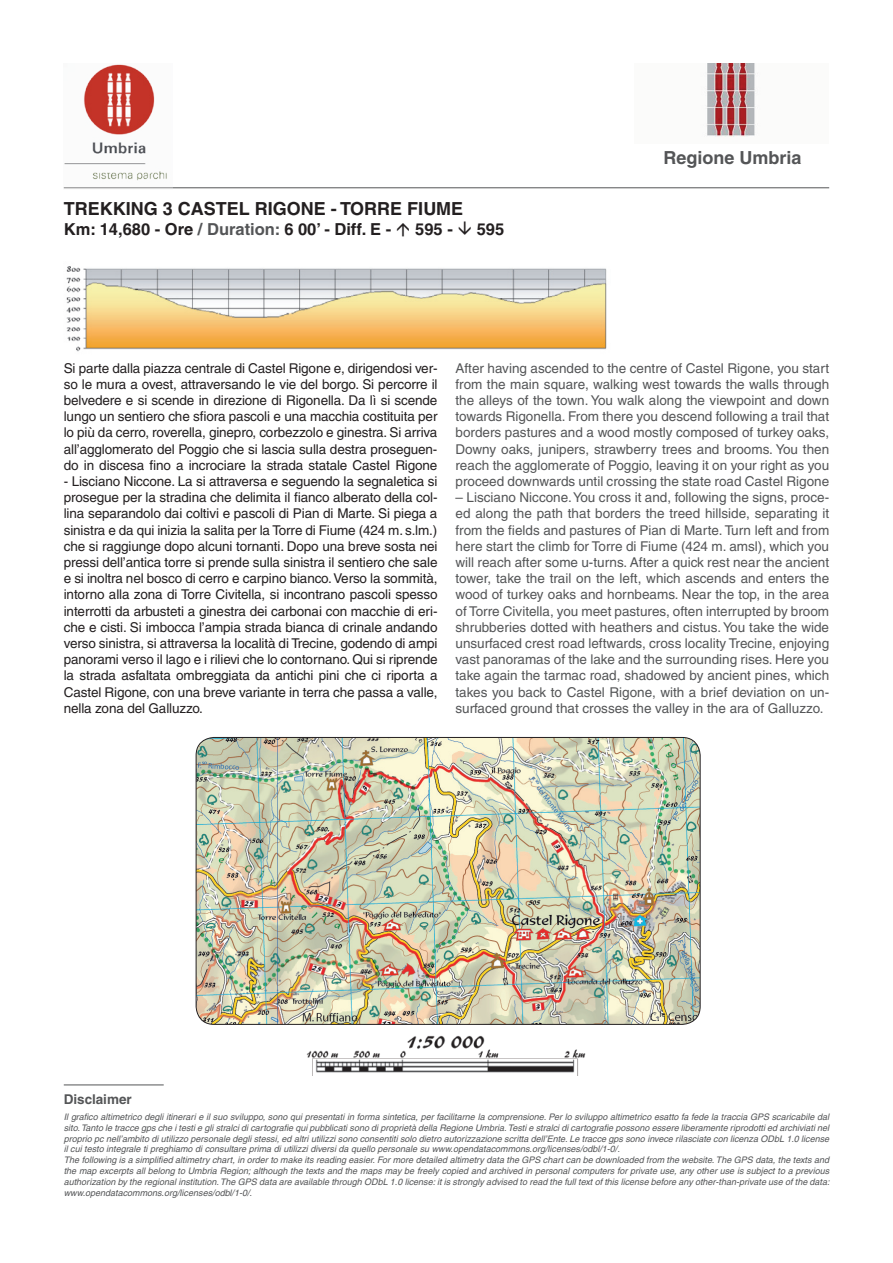
<style>
.page{position:relative;width:893px;height:1263px;background:#fff}
.page>*{position:absolute;margin:0;border:0;box-sizing:border-box;transform-origin:0 0}
.t1{font:700 18px "Helvetica";color:#231f20}
.t2{font:700 18px "Helvetica";color:#545557}
.t3{font:700 16.5px "Helvetica";color:#231f20}
.t4{font:13.5px/16.2px "Helvetica";letter-spacing:-.01em;color:#231f20;text-align:justify}
.t5{font:13.5px/16.2px "Helvetica";color:#545557;text-align:justify}
.t6{font:700 13.5px "Helvetica";color:#545557}
.t7{font:italic 9px/10.8px "Helvetica";color:#545557}
.s1{color:#545557}
</style>
<div class="page">
<img style="left:196px;top:737px;width:504px;height:287px">
<div style="left:196px;top:737px;width:504px;height:288px;border:1px solid #231f20;border-radius:18px"></div>
<hr style="left:64px;top:187px;width:765px;height:1px;background:#545557">
<img style="left:64px;top:64px;width:108px;height:125px">
<img style="left:706px;top:64px;width:52px;height:73px">
<hr style="left:64px;top:1084px;width:100px;height:1px;background:#545557">
<img style="left:66px;top:266px;width:541px;height:86px">
<img style="left:306px;top:1035px;width:280px;height:40px">
<h1 class="t1" style="left:64px;top:198px;width:401px">TREKKING 3 CASTEL RIGONE - TORRE FIUME</h1>
<p class="t3" style="left:64px;top:219px;width:329px">Km: 14,680 - Ore <span class="s1">/ Duration:</span> 6 00’ - Diff. E -</p>
<p class="t3" style="left:415px;top:219px;width:39px">595 -</p>
<p class="t3" style="left:477px;top:219px;width:29px">595</p>
<h1 class="t2" style="left:663px;top:147px;width:140px">Regione Umbria</h1>
<p class="t4" style="left:64px;top:360px;width:375px">Si parte dalla piazza centrale di Castel Rigone e, dirigendosi ver&shy;so le mura a ovest, attraversando le vie del borgo. Si percorre il belvedere e si scende in direzione di Rigonella. Da lì si scende lungo un sentiero che sfiora pascoli e una macchia costituita per lo più da cerro, roverella, ginepro, corbezzolo e ginestra. Si arriva all’agglomerato del Poggio che si lascia sulla destra proseguen&shy;do in discesa fino a incrociare la strada statale Castel Rigone</p>
<p class="t4" style="left:64px;top:473px;width:375px">- Lisciano Niccone. La si attraversa e seguendo la segnaletica si prosegue per la stradina che delimita il fianco alberato della col&shy;lina separandolo dai coltivi e pascoli di Pian di Marte. Si piega a sinistra e da qui inizia la salita per la Torre di Fiume (424 m. s.lm.) che si raggiunge dopo alcuni tornanti. Dopo una breve sosta nei pressi dell’antica torre si prende sulla sinistra il sentiero che sale e si inoltra nel bosco di cerro e carpino bianco. Verso la sommità, intorno alla zona di Torre Civitella, si incontrano pascoli spesso interrotti da arbusteti a ginestra dei carbonai con macchie di eri&shy;che e cisti. Si imbocca l’ampia strada bianca di crinale andando verso sinistra, si attraversa la località di Trecine, godendo di ampi panorami verso il lago e i rilievi che lo contornano. Qui si riprende la strada asfaltata ombreggiata da antichi pini che ci riporta a Castel Rigone, con una breve variante in terra che passa a valle, nella zona del Galluzzo.</p>
<p class="t5" style="left:455px;top:360px;width:375px">After having ascended to the centre of Castel Rigone, you start from the main square, walking west towards the walls through the alleys of the town. You walk along the viewpoint and down towards Rigonella. From there you descend following a trail that borders pastures and a wood mostly composed of turkey oaks, Downy oaks, junipers, strawberry trees and brooms. You then reach the agglomerate of Poggio, leaving it on your right as you proceed downwards until crossing the state road Castel Rigone</p>
<p class="t5" style="left:455px;top:489px;width:375px">– Lisciano Niccone. You cross it and, following the signs, proce&shy;ed along the path that borders the treed hillside, separating it from the fields and pastures of Pian di Marte. Turn left and from here start the climb for Torre di Fiume (424 m. amsl), which you will reach after some u-turns. After a quick rest near the ancient tower, take the trail on the left, which ascends and enters the wood of turkey oaks and hornbeams. Near the top, in the area of Torre Civitella, you meet pastures, often interrupted by broom shrubberies dotted with heathers and cistus. You take the wide unsurfaced crest road leftwards, cross locality Trecine, enjoying vast panoramas of the lake and the surrounding rises. Here you take again the tarmac road, shadowed by ancient pines, which takes you back to Castel Rigone, with a brief deviation on un&shy;surfaced ground that crosses the valley in the ara of Galluzzo.</p>
<p class="t6" style="left:64px;top:1091px;width:70px">Disclaimer</p>
<p class="t7" style="left:64px;top:1111px;width:767px">Il grafico altimetrico degli itinerari e il suo sviluppo, sono qui presentati in forma sintetica, per facilitarne la comprensione. Per lo sviluppo altimetrico esatto fa fede la traccia GPS scaricabile dal sito. Tanto le tracce gps che i testi e gli stralci di cartografie qui pubblicati sono di proprietà della Regione Umbria. Testi e stralci di cartografie possono essere liberamente riprodotti ed archiviati nel proprio pc nell’ambito di utilizzo personale degli stessi, ed altri utilizzi sono consentiti solo dietro autorizzazione scritta dell’Ente. Le tracce gps sono invece rilasciate con licenza ODbL 1.0 license il cui testo integrale ti preghiamo di consultare prima di utilizzi diversi da quello personale su www.opendatacommons.org/licenses/odbl/1-0/.<br>The following is a simplified altimetry chart, in order to make its reading easier. For more detailed altimetry data the GPS chart can be downloaded from the website. The GPS data, the texts and the map excerpts all belong to Umbria Region; although the texts and the maps may be freely copied and archived in personal computers for private use, any other use is subject to a previous authorization by the regional institution. The GPS data are available through ODbL 1.0 license: it is strongly advised to read the full text of this license before any other-than-private use of the data: www.opendatacommons.org/licenses/odbl/1-0/.</p>
</div>
